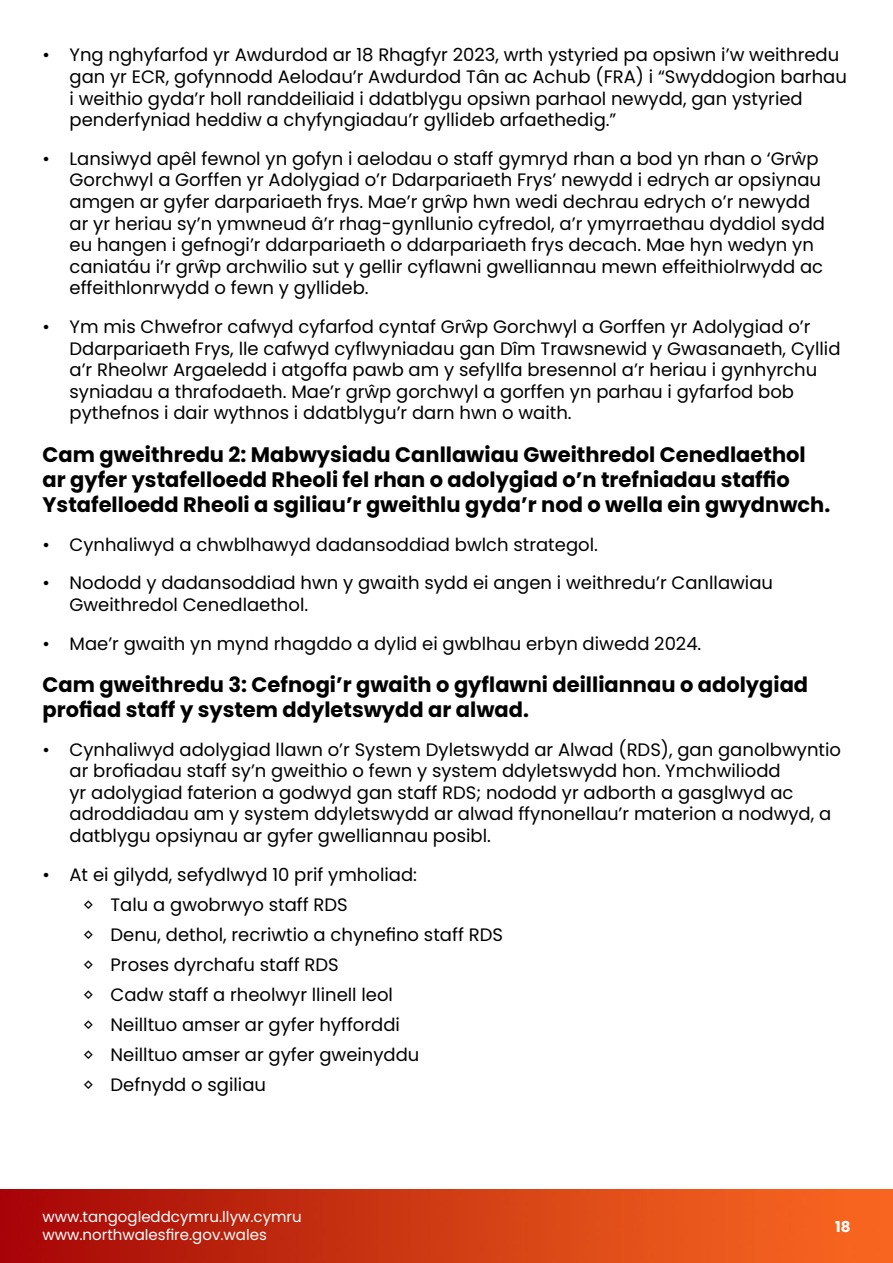
<style>
.page{position:relative;width:893px;height:1263px;background:#fff}
.page>*{position:absolute;margin:0;border:0;box-sizing:border-box;transform-origin:0 0}
.t1{font:700 21px/25.2px "Poppins";color:#000}
.t2{font:18px/21.6px "Poppins";color:#000}
.t3{font:15px/18px "Poppins";color:#fff}
.t4{font:700 15px "Poppins";color:#fff}
</style>
<div class="page">
<img style="left:0;top:1190px;width:893px;height:73px">
<p class="t2" style="left:70px;top:44px;width:779px;text-indent:-27px">• Yng nghyfarfod yr Awdurdod ar 18 Rhagfyr 2023, wrth ystyried pa opsiwn i’w weithredu gan yr ECR, gofynnodd Aelodau’r Awdurdod Tân ac Achub (FRA) i “Swyddogion barhau i weithio gyda’r holl randdeiliaid i ddatblygu opsiwn parhaol newydd, gan ystyried penderfyniad heddiw a chyfyngiadau’r gyllideb arfaethedig.”</p>
<p class="t2" style="left:70px;top:148px;width:757px;text-indent:-27px">• Lansiwyd apêl fewnol yn gofyn i aelodau o staff gymryd rhan a bod yn rhan o ‘Grŵp Gorchwyl a Gorffen yr Adolygiad o’r Ddarpariaeth Frys’ newydd i edrych ar opsiynau amgen ar gyfer darpariaeth frys. Mae’r grŵp hwn wedi dechrau edrych o’r newydd ar yr heriau sy’n ymwneud â’r rhag-gynllunio cyfredol, a’r ymyrraethau dyddiol sydd eu hangen i gefnogi’r ddarpariaeth o ddarpariaeth frys decach. Mae hyn wedyn yn caniatáu i’r grŵp archwilio sut y gellir cyflawni gwelliannau mewn effeithiolrwydd ac effeithlonrwydd o fewn y gyllideb.</p>
<p class="t2" style="left:70px;top:316px;width:772px;text-indent:-27px">• Ym mis Chwefror cafwyd cyfarfod cyntaf Grŵp Gorchwyl a Gorffen yr Adolygiad o’r Ddarpariaeth Frys, lle cafwyd cyflwyniadau gan Dîm Trawsnewid y Gwasanaeth, Cyllid a’r Rheolwr Argaeledd i atgoffa pawb am y sefyllfa bresennol a’r heriau i gynhyrchu syniadau a thrafodaeth. Mae’r grŵp gorchwyl a gorffen yn parhau i gyfarfod bob pythefnos i dair wythnos i ddatblygu’r darn hwn o waith.</p>
<p class="t1" style="left:43px;top:442px;width:788px">Cam gweithredu 2: Mabwysiadu Canllawiau Gweithredol Cenedlaethol ar gyfer ystafelloedd Rheoli fel rhan o adolygiad o’n trefniadau staffio<br>Ystafelloedd Rheoli a sgiliau’r gweithlu gyda’r nod o wella ein gwydnwch.</p>
<p class="t2" style="left:43px;top:534px;width:557px">• Cynhaliwyd a chwblhawyd dadansoddiad bwlch strategol.</p>
<p class="t2" style="left:70px;top:572px;width:705px;text-indent:-27px">• Nododd y dadansoddiad hwn y gwaith sydd ei angen i weithredu’r Canllawiau<br>Gweithredol Cenedlaethol.</p>
<p class="t2" style="left:43px;top:632px;width:660px">• Mae’r gwaith yn mynd rhagddo a dylid ei gwblhau erbyn diwedd 2024.</p>
<p class="t1" style="left:43px;top:672px;width:767px">Cam gweithredu 3: Cefnogi’r gwaith o gyflawni deilliannau o adolygiad profiad staff y system ddyletswydd ar alwad.</p>
<p class="t2" style="left:70px;top:738px;width:773px;text-indent:-27px">• Cynhaliwyd adolygiad llawn o’r System Dyletswydd ar Alwad (RDS), gan ganolbwyntio ar brofiadau staff sy’n gweithio o fewn y system ddyletswydd hon. Ymchwiliodd<br>yr adolygiad faterion a godwyd gan staff RDS; nododd yr adborth a gasglwyd ac adroddiadau am y system ddyletswydd ar alwad ffynonellau’r materion a nodwyd, a datblygu opsiynau ar gyfer gwelliannau posibl.</p>
<p class="t2" style="left:84px;top:859px;width:421px;line-height:30.2px;text-indent:-41px">• At ei gilydd, sefydlwyd 10 prif ymholiad:<br>◊ Talu a gwobrwyo staff RDS<br>◊ Denu, dethol, recriwtio a chynefino staff RDS ◊ Proses dyrchafu staff RDS<br>◊ Cadw staff a rheolwyr llinell leol<br>◊ Neilltuo amser ar gyfer hyfforddi<br>◊ Neilltuo amser ar gyfer gweinyddu<br>◊ Defnydd o sgiliau</p>
<p class="t3" style="left:43px;top:1207px;width:261px">www.tangogleddcymru.llyw.cymru www.northwalesfire.gov.wales</p>
<p class="t4" style="left:835px;top:1218px;width:17px">18</p>
</div>
